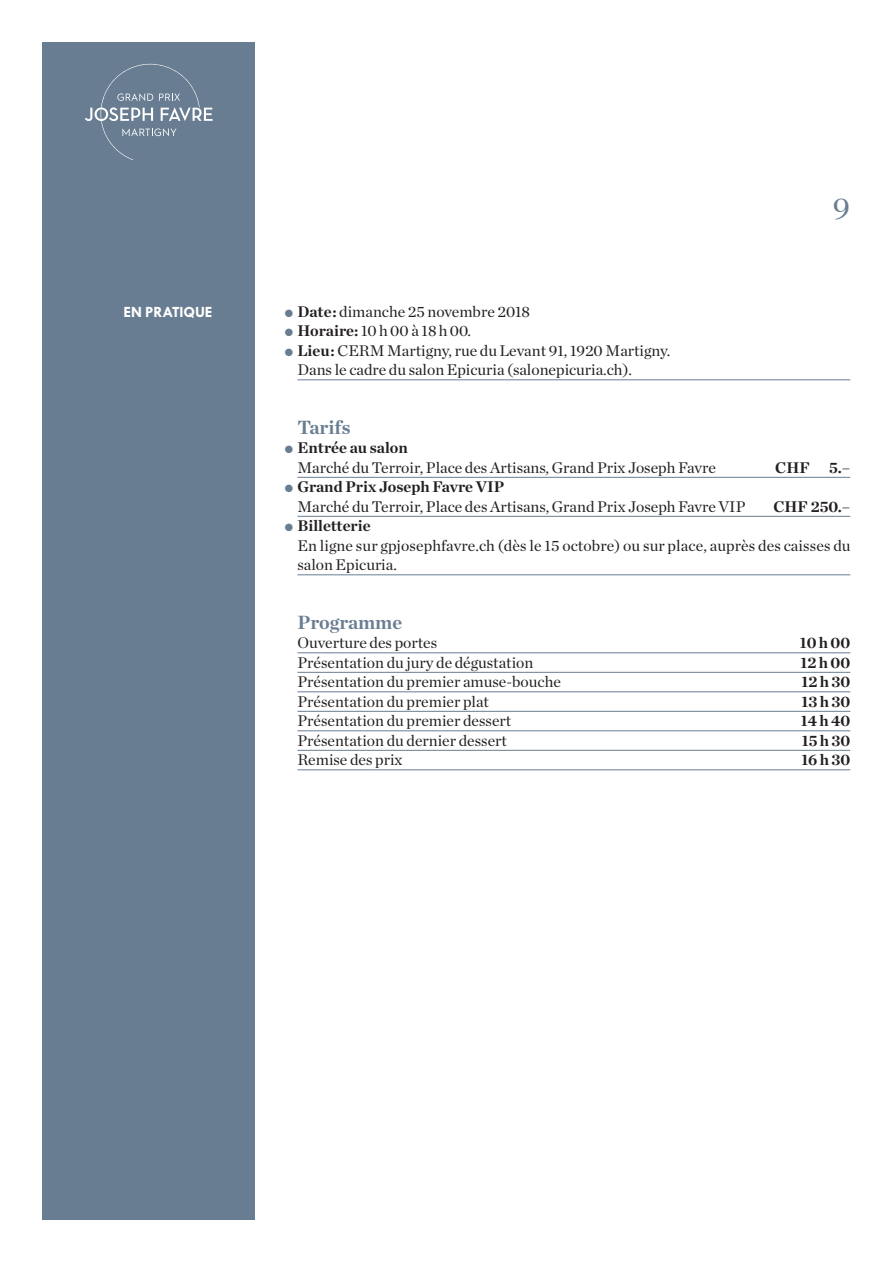
<style>
.page{position:relative;width:893px;height:1263px;background:#fff}
.page>*{position:absolute;margin:0;border:0;box-sizing:border-box;transform-origin:0 0}
.t1{font:31.5px "Chronicle Deck";color:#697d92}
.t2{font:700 19.5px "Chronicle Deck";color:#697d92}
.t3{font:15.75px/19.5px "Chronicle Deck";color:#231f20}
.t4{font:700 15.75px "Chronicle Deck";color:#231f20}
.t5{font:700 15.75px "Tw Cen";letter-spacing:-.01em;color:#fff}
.s1{color:#697d92}
.s2{font-weight:700}
</style>
<div class="page">
<div style="left:42px;top:43px;width:213px;height:1177px;background:#697d92"></div>
<svg style="left:85px;top:64px;width:128px;height:96px"></svg>
<hr style="left:297px;top:379px;width:553px;height:1px;background:#697d92">
<hr style="left:297px;top:477px;width:553px;height:1px;background:#697d92">
<hr style="left:297px;top:516px;width:553px;height:1px;background:#697d92">
<hr style="left:297px;top:574px;width:553px;height:1px;background:#697d92">
<hr style="left:297px;top:652px;width:553px;height:1px;background:#697d92">
<hr style="left:297px;top:672px;width:553px;height:1px;background:#697d92">
<hr style="left:297px;top:691px;width:553px;height:1px;background:#697d92">
<hr style="left:297px;top:711px;width:553px;height:1px;background:#697d92">
<hr style="left:297px;top:730px;width:553px;height:1px;background:#697d92">
<hr style="left:297px;top:750px;width:553px;height:1px;background:#697d92">
<hr style="left:297px;top:769px;width:553px;height:1px;background:#697d92">
<p class="t5" style="left:124px;top:302px;width:90px">EN PRATIQUE</p>
<p class="t3" style="left:285px;top:303px;width:247px"><span class="s1">●</span> <span class="s2">Date:</span> dimanche 25 novembre 2018</p>
<p class="t3" style="left:285px;top:322px;width:188px"><span class="s1">●</span> <span class="s2">Horaire:</span> 10 h 00 à 18 h 00.</p>
<p class="t3" style="left:297px;top:342px;width:374px;text-indent:-13px"><span class="s1">●</span> <span class="s2">Lieu:</span> CERM Martigny, rue du Levant 91, 1920 Martigny.<br>Dans le cadre du salon Epicuria (salonepicuria.ch).</p>
<p class="t2" style="left:297px;top:420px;width:54px">Tarifs</p>
<p class="t3" style="left:297px;top:439px;width:420px;text-indent:-13px"><span class="s1">●</span> <span class="s2">Entrée au salon<br></span>Marché du Terroir, Place des Artisans, Grand Prix Joseph Favre</p>
<h1 class="t1" style="left:833px;top:197px;width:19px">9</h1>
<p class="t4" style="left:775px;top:462px;width:77px">CHF 5.–</p>
<p class="t3" style="left:297px;top:478px;width:449px;text-indent:-13px"><span class="s1">●</span> <span class="s2">Grand Prix Joseph Favre VIP<br></span>Marché du Terroir, Place des Artisans, Grand Prix Joseph Favre VIP</p>
<p class="t4" style="left:773px;top:501px;width:78px">CHF 250.–</p>
<p class="t3" style="left:297px;top:517px;width:555px;text-indent:-13px"><span class="s1">●</span> <span class="s2">Billetterie<br></span>En ligne sur gpjosephfavre.ch (dès le 15 octobre) ou sur place, auprès des caisses du salon Epicuria.</p>
<p class="t2" style="left:297px;top:615px;width:106px">Programme</p>
<p class="t3" style="left:297px;top:634px;width:141px">Ouverture des portes</p>
<p class="t4" style="left:800px;top:637px;width:52px">10h00</p>
<p class="t3" style="left:297px;top:654px;width:237px">Présentation du jury de dégustation</p>
<p class="t4" style="left:800px;top:657px;width:51px">12h00</p>
<p class="t3" style="left:297px;top:673px;width:265px">Présentation du premier amuse-bouche</p>
<p class="t4" style="left:801px;top:676px;width:50px">12h30</p>
<p class="t3" style="left:297px;top:693px;width:193px">Présentation du premier plat</p>
<p class="t4" style="left:801px;top:696px;width:50px">13h30</p>
<p class="t3" style="left:297px;top:712px;width:215px">Présentation du premier dessert</p>
<p class="t4" style="left:801px;top:715px;width:51px">14h40</p>
<p class="t3" style="left:297px;top:732px;width:211px">Présentation du dernier dessert</p>
<p class="t4" style="left:802px;top:735px;width:50px">15h30</p>
<p class="t3" style="left:297px;top:751px;width:106px">Remise des prix</p>
<p class="t4" style="left:801px;top:754px;width:50px">16h30</p>
</div>
